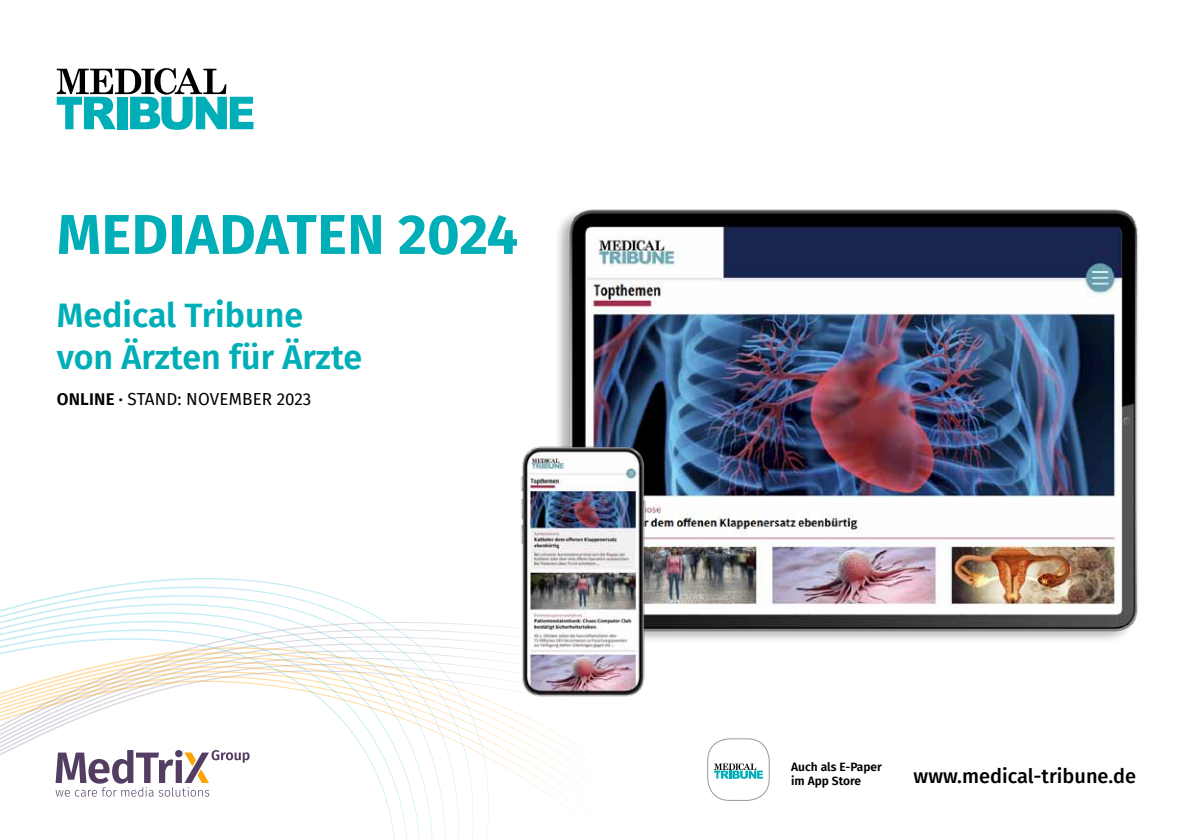
<style>
.page{position:relative;width:1191px;height:840px;background:#fff}
.page>*{position:absolute;margin:0;border:0;box-sizing:border-box;transform-origin:0 0}
.t1{font:700 56px "Fira Sans";letter-spacing:.01em;color:#00aeb7}
.t2{font:600 34px/42px "Fira Sans";color:#00aeb7}
.t3{font:500 20px "Fira Sans";color:#000}
.t4{font:17px "Fira Sans";letter-spacing:.01em;color:#000}
.t5{font:600 12px/14px "Fira Sans";color:#000}
.s1{font-weight:600}
</style>
<div class="page">
<svg style="left:489px;top:680px;width:104px;height:146px"></svg>
<svg style="left:109px;top:578px;width:380px;height:261px"></svg>
<svg style="left:65px;top:586px;width:408px;height:253px"></svg>
<svg style="left:27px;top:594px;width:432px;height:245px"></svg>
<svg style="left:0;top:603px;width:445px;height:236px"></svg>
<svg style="left:0;top:612px;width:433px;height:227px"></svg>
<svg style="left:0;top:620px;width:420px;height:219px"></svg>
<svg style="left:0;top:629px;width:408px;height:210px"></svg>
<svg style="left:0;top:638px;width:396px;height:201px"></svg>
<svg style="left:56px;top:749px;width:193px;height:47px"></svg>
<svg style="left:57px;top:68px;width:196px;height:62px"></svg>
<img style="left:535px;top:209px;width:603px;height:514px">
<img style="left:510px;top:439px;width:145px;height:263px">
<svg style="left:714px;top:763px;width:49px;height:15px"></svg>
<div style="left:707px;top:738px;width:62px;height:62px;border:1px solid #9a9897;border-radius:22px"></div>
<h1 class="t1" style="left:57px;top:187px;width:462px">MEDIADATEN 2024</h1>
<p class="t2" style="left:57px;top:292px;width:307px">Medical Tribune von Ärzten für Ärzte</p>
<p class="t4" style="left:57px;top:385px;width:256px"><span class="s1">ONLINE ·</span> Stand: N OVEMBER 2023</p>
<p class="t5" style="left:791px;top:759px;width:92px">Auch als E-Paper im App Store</p>
<p class="t3" style="left:913px;top:759px;width:224px">www.medical-tribune.de</p>
</div>
